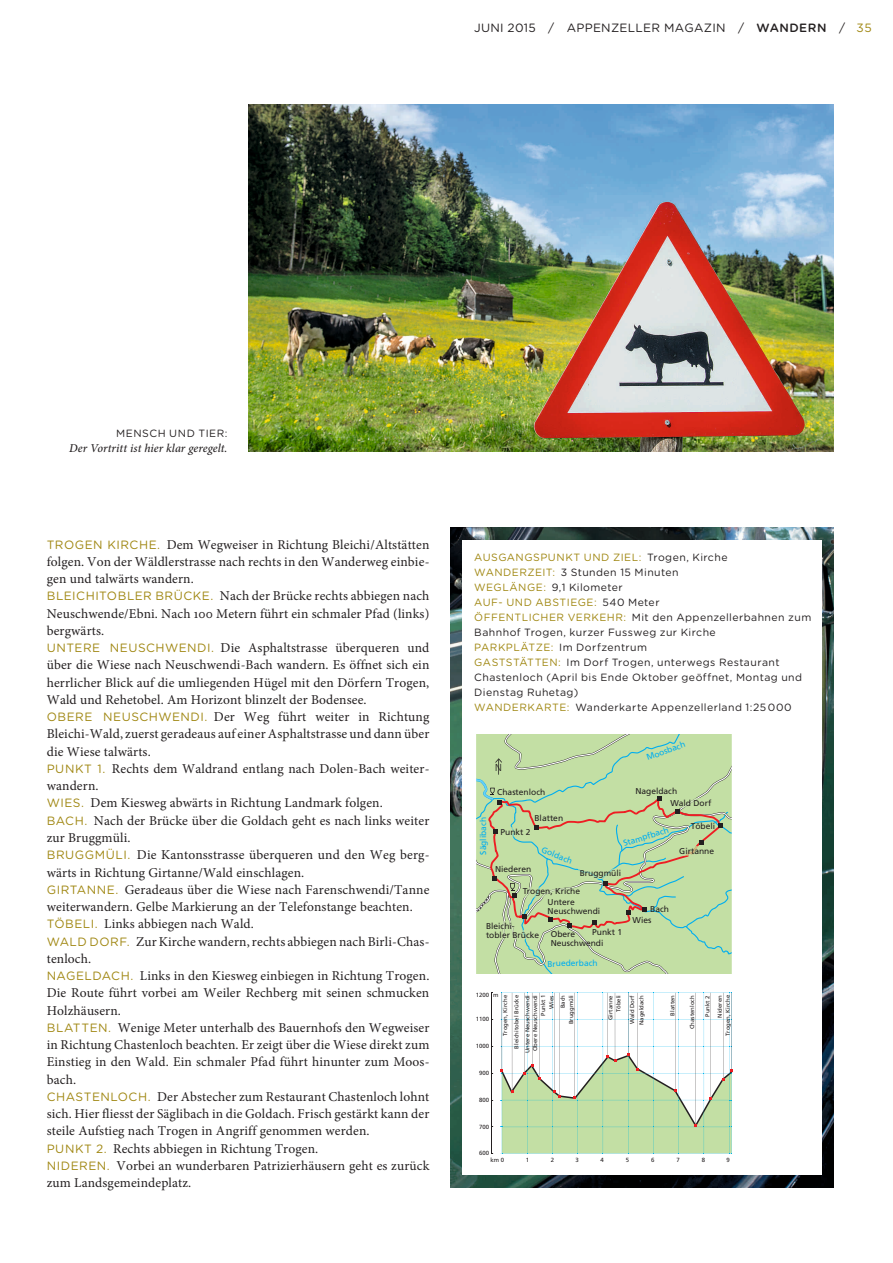
<style>
.page{position:relative;width:893px;height:1263px;background:#fff}
.page>*{position:absolute;margin:0;border:0;box-sizing:border-box;transform-origin:0 0}
.t1{font:13.5px/17.2px "Minion Pro";letter-spacing:.01em;color:#231f20}
.t2{font:12px "Gotham Rounded";letter-spacing:.02em;color:#231f20}
.t3{font:italic 500 12px "Minion Pro";letter-spacing:.005em;color:#231f20}
.t4{font:10.5px/15px "Gotham Rounded";letter-spacing:.04em;color:#231f20}
.t5{font:300 10.05px "Frutiger LT Std";color:#231f20}
.t6{font:8.4px/9px "Frutiger LT Std";color:#231f20}
.t7{font:8.4px "Frutiger LT Std";letter-spacing:-.01em;color:#00aeef}
.t8{font:6px "Frutiger LT Std";color:#231f20}
.t9{font:5.7px/11.1px "Frutiger LT Std";color:#231f20;text-align:right;scale:1.05 1}
.s1{font-weight:500}
.s2{color:#a08712}
.s3{font-family:"Gotham Rounded";font-size:12px;color:#a08712}
</style>
<div class="page">
<img style="left:451px;top:527px;width:382px;height:660px">
<img style="left:249px;top:104px;width:584px;height:348px">
<div style="left:462px;top:541px;width:360px;height:634px;background:#fff"></div>
<hr style="left:491px;top:993px;width:1px;height:160px;background:#231f20">
<svg style="left:500px;top:992px;width:233px;height:162px"></svg>
<svg style="left:476px;top:734px;width:255px;height:240px;fill:#c3dfa4"></svg>
<p class="t2" style="left:474px;top:19px;width:399px">JUNI 2015 / APPENZELLER MAGAZIN / <span class="s1">WANDERN</span> / <span class="s2">35</span></p>
<p class="t4" style="left:116px;top:426px;width:113px">MENSCH UND TIER:</p>
<p class="t3" style="left:69px;top:440px;width:160px">Der Vortritt ist hier klar geregelt.</p>
<p class="t1" style="left:47px;top:536px;width:384px"><span class="s3">TROGEN KIRCHE.</span> Dem Wegweiser in Richtung Bleichi/Altstätten folgen. Von der Wäldlerstrasse nach rechts in den Wanderweg einbie&shy;gen und talwärts wandern.<br><span class="s3">BLEICHITOBLER BRÜCKE.</span> Nach der Brücke rechts abbiegen nach Neuschwende/Ebni. Nach 100 Metern führt ein schmaler Pfad (links) bergwärts.<br><span class="s3">UNTERE NEUSCHWENDI.</span> Die Asphaltstrasse überqueren und über die Wiese nach Neuschwendi-Bach wandern. Es öffnet sich ein herrlicher Blick auf die umliegenden Hügel mit den Dörfern Trogen, Wald und Rehetobel. Am Horizont blinzelt der Bodensee.<br><span class="s3">OBERE NEUSCHWENDI.</span> Der Weg führt weiter in Richtung Bleichi-Wald, zuerst geradeaus auf einer Asphaltstrasse und dann über die Wiese talwärts.<br><span class="s3">PUNKT 1.</span> Rechts dem Waldrand entlang nach Dolen-Bach weiter&shy;wandern.<br><span class="s3">WIES.</span> Dem Kiesweg abwärts in Richtung Landmark folgen.<br><span class="s3">BACH.</span> Nach der Brücke über die Goldach geht es nach links weiter zur Bruggmüli.<br><span class="s3">BRUGGMÜLI.</span> Die Kantonsstrasse überqueren und den Weg berg&shy;wärts in Richtung Girtanne/Wald einschlagen.<br><span class="s3">GIRTANNE.</span> Geradeaus über die Wiese nach Farenschwendi/Tanne weiterwandern. Gelbe Markierung an der Telefonstange beachten.<br><span class="s3">TÖBELI.</span> Links abbiegen nach Wald.<br><span class="s3">WALD DORF.</span> Zur Kirche wandern, rechts abbiegen nach Birli-Chas&shy;tenloch.<br><span class="s3">NAGELDACH.</span> Links in den Kiesweg einbiegen in Richtung Trogen.<br>Die Route führt vorbei am Weiler Rechberg mit seinen schmucken Holzhäusern.<br><span class="s3">BLATTEN.</span> Wenige Meter unterhalb des Bauernhofs den Wegweiser in Richtung Chastenloch beachten. Er zeigt über die Wiese direkt zum Einstieg in den Wald. Ein schmaler Pfad führt hinunter zum Moos&shy;bach.<br><span class="s3">CHASTENLOCH.</span> Der Abstecher zum Restaurant Chastenloch lohnt sich. Hier fliesst der Säglibach in die Goldach. Frisch gestärkt kann der steile Aufstieg nach Trogen in Angriff genommen werden.<br><span class="s3">PUNKT 2.</span> Rechts abbiegen in Richtung Trogen.<br><span class="s3">NIDEREN.</span> Vorbei an wunderbaren Patrizierhäusern geht es zurück zum Landsgemeindeplatz.</p>
<p class="t4" style="left:474px;top:549px;width:339px"><span class="s2">AUSGANGSPUNKT UND ZIEL:</span> Trogen, Kirche<br><span class="s2">WANDERZEIT:</span> 3 Stunden 15 Minuten<br><span class="s2">WEGLÄNGE:</span> 9,1 Kilometer<br><span class="s2">AUF- UND ABSTIEGE:</span> 540 Meter<br><span class="s2">ÖFFENTLICHER VERKEHR:</span> Mit den Appenzellerbahnen zum Bahnhof Trogen, kurzer Fussweg zur Kirche<br><span class="s2">PARKPLÄTZE:</span> Im Dorfzentrum<br><span class="s2">GASTSTÄTTEN:</span> Im Dorf Trogen, unterwegs Restaurant Chastenloch (April bis Ende Oktober geöffnet, Montag und Dienstag Ruhetag)<br><span class="s2">WANDERKARTE:</span> Wanderkarte Appenzellerland 1:25 000</p>
<p class="t5" style="left:495px;top:762px;width:8px">N</p>
<p class="t6" style="left:497px;top:787px;width:50px">Chastenloch</p>
<p class="t7" style="left:645px;top:753px;width:42px;rotate:-20deg">Moosbach</p>
<p class="t6" style="left:635px;top:786px;width:43px">Nageldach</p>
<p class="t6" style="left:670px;top:799px;width:42px">Wald Dorf</p>
<p class="t6" style="left:534px;top:813px;width:30px">Blatten</p>
<p class="t7" style="left:478px;top:855px;width:39px;rotate:-90deg">Säglibach</p>
<p class="t7" style="left:622px;top:839px;width:49px;rotate:-18deg">Stampfbach</p>
<p class="t6" style="left:500px;top:827px;width:32px">Punkt 2</p>
<p class="t7" style="left:544px;top:845px;width:34px;rotate:22deg">Goldach</p>
<p class="t6" style="left:495px;top:865px;width:38px">Niederen</p>
<p class="t6" style="left:580px;top:869px;width:43px">Bruggmüli</p>
<p class="t6" style="left:548px;top:886px;width:34px;line-height:10.6px;text-indent:-25px">Trogen, Kriche<br>Untere</p>
<p class="t6" style="left:548px;top:907px;width:54px">Neuschwendi</p>
<p class="t6" style="left:551px;top:930px;width:54px">Obere<br>Neuschwendi</p>
<p class="t6" style="left:486px;top:921px;width:55px">Bleichi&shy;tobler Brücke</p>
<p class="t6" style="left:592px;top:928px;width:32px">Punkt 1</p>
<p class="t7" style="left:547px;top:959px;width:52px;rotate:-1deg">Bruederbach</p>
<p class="t6" style="left:650px;top:904px;width:20px">Bach</p>
<p class="t6" style="left:632px;top:916px;width:20px">Wies</p>
<p class="t6" style="left:691px;top:821px;width:26px">Töbeli</p>
<p class="t6" style="left:679px;top:846px;width:36px">Girtanne</p>
<p class="t8" style="left:476px;top:991px;width:15px">1200</p>
<p class="t8" style="left:493px;top:991px;width:7px">m</p>
<p class="t9" style="left:500px;top:1035px;width:40px;rotate:-90deg">Trogen, Kirche</p>
<p class="t9" style="left:722px;top:1035px;width:40px;rotate:-90deg">Trogen, Kirche</p>
<p class="t9" style="left:511px;top:1053px;width:57px;rotate:-90deg">Bleichitobel Brücke<br>Untere Neuschwendi</p>
<p class="t9" style="left:530px;top:1051px;width:55px;rotate:-90deg">Obere Neuschwendi</p>
<p class="t9" style="left:546px;top:1008px;width:14px;rotate:-90deg">Wies</p>
<p class="t9" style="left:538px;top:1016px;width:22px;rotate:-90deg">Punkt 1</p>
<p class="t9" style="left:559px;top:1024px;width:29px;line-height:8.2px;rotate:-90deg">Bach<br>Bruggmüli</p>
<p class="t9" style="left:606px;top:1020px;width:25px;line-height:8.1px;rotate:-90deg">Girtanne<br>Töbeli</p>
<p class="t9" style="left:667px;top:1015px;width:21px;rotate:-90deg">Blatten</p>
<p class="t9" style="left:687px;top:1029px;width:34px;rotate:-90deg">Chastenloch</p>
<p class="t9" style="left:701px;top:1017px;width:23px;line-height:12.3px;text-align:left;rotate:-90deg">Punkt 2<br>Nideren</p>
<p class="t9" style="left:627px;top:1025px;width:30px;line-height:9.4px;text-align:left;rotate:-90deg">Wald Dorf<br>Nageldach</p>
<p class="t8" style="left:476px;top:1015px;width:15px">1100</p>
<p class="t8" style="left:476px;top:1043px;width:15px">1000</p>
<p class="t8" style="left:479px;top:1069px;width:12px">900</p>
<p class="t8" style="left:479px;top:1096px;width:12px">800</p>
<p class="t8" style="left:479px;top:1123px;width:12px">700</p>
<p class="t8" style="left:479px;top:1149px;width:12px">600</p>
<p class="t8" style="left:491px;top:1157px;width:15px">km 0</p>
<p class="t8" style="left:526px;top:1157px;width:5px">1</p>
<p class="t8" style="left:551px;top:1157px;width:5px">2</p>
<p class="t8" style="left:576px;top:1157px;width:5px">3</p>
<p class="t8" style="left:601px;top:1157px;width:5px">4</p>
<p class="t8" style="left:651px;top:1157px;width:5px">6</p>
<p class="t8" style="left:626px;top:1157px;width:5px">5</p>
<p class="t8" style="left:676px;top:1157px;width:5px">7</p>
<p class="t8" style="left:702px;top:1157px;width:5px">8</p>
<p class="t8" style="left:726px;top:1157px;width:5px">9</p>
</div>
